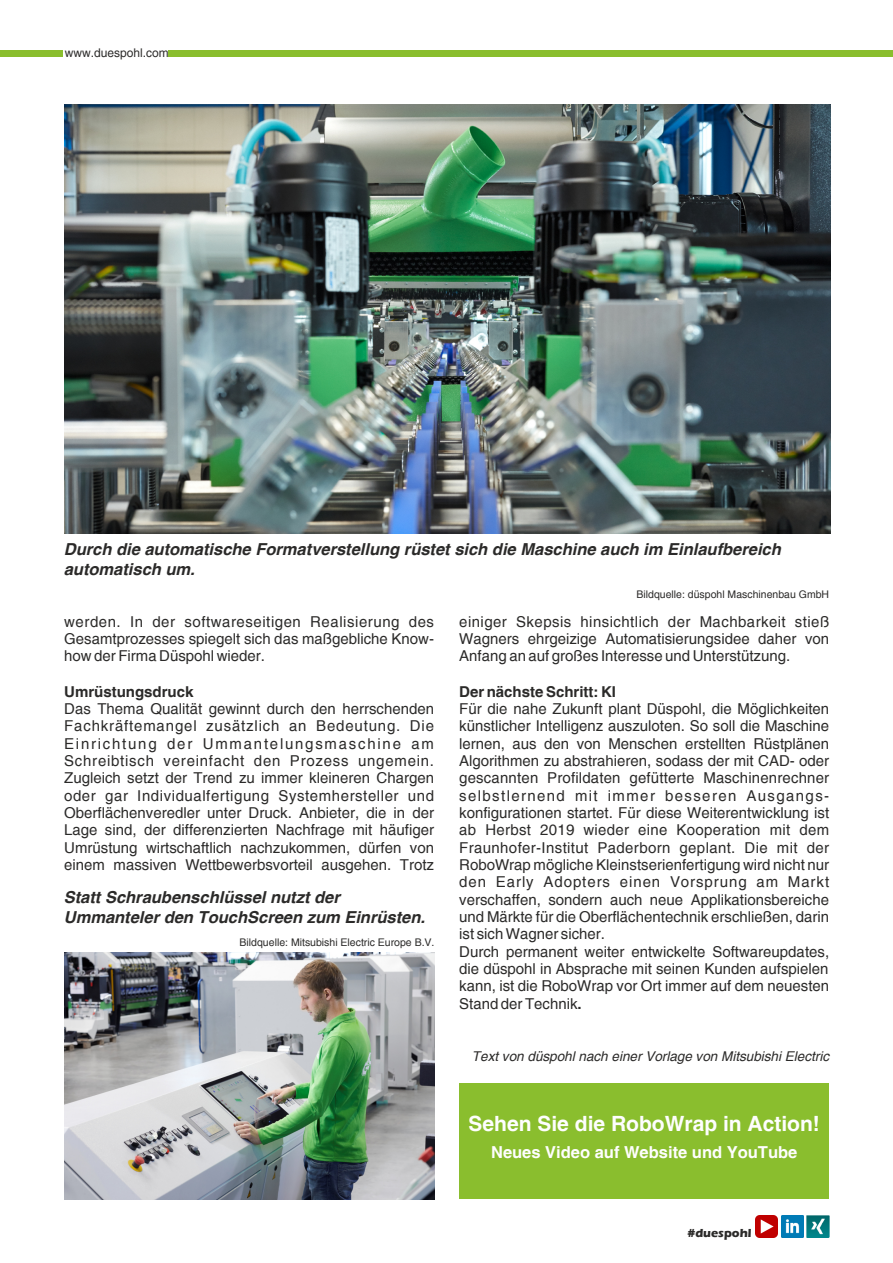
<style>
.page{position:relative;width:893px;height:1263px;background:#fff}
.page>*{position:absolute;margin:0;border:0;box-sizing:border-box;transform-origin:0 0}
.t1{font:700 21px "Helvetica";color:#fefefe}
.t2{font:italic 700 16.5px/19.6px "Helvetica";color:#2b2a29}
.t3{font:700 16.5px "Helvetica";color:#fefefe}
.t4{font:15px/17.4px "Helvetica";color:#2b2a29;text-align:justify}
.t5{font:700 15px "Helvetica";color:#2b2a29}
.t6{font:italic 13.5px "Helvetica";color:#2b2a29}
.t7{font:12px "Helvetica";color:#2b2a29}
.t8{font:700 12px "Eras ITC";color:#2b2a29}
.t9{font:10.5px "Helvetica";color:#2b2a29}
.s1{font-weight:700}
</style>
<div class="page">
<div style="left:459px;top:1083px;width:370px;height:116px;background:#8abe2e"></div>
<img style="left:64px;top:952px;width:371px;height:247px">
<img style="left:65px;top:105px;width:765px;height:429px">
<div style="left:0;top:51px;width:63px;height:6px;background:#8abe2e"></div>
<div style="left:168px;top:51px;width:725px;height:6px;background:#8abe2e"></div>
<img style="left:781px;top:1215px;width:22px;height:22px">
<img style="left:807px;top:1215px;width:22px;height:22px">
<img style="left:755px;top:1215px;width:22px;height:22px">
<p class="t7" style="left:65px;top:46px;width:106px">www.duespohl.com</p>
<p class="t2" style="left:64px;top:540px;width:719px">Durch die automatische Formatverstellung rüstet sich die Maschine auch im Einlaufbereich automatisch um.</p>
<p class="t9" style="left:637px;top:588px;width:194px">Bildquelle: düspohl Maschinenbau GmbH</p>
<p class="t4" style="left:64px;top:613px;width:371px">werden. In der softwareseitigen Realisierung des Gesamtprozesses spiegelt sich das maßgebliche Know&shy;how der Firma Düspohl wieder.</p>
<p class="t5" style="left:64px;top:682px;width:131px">Umrüstungsdruck</p>
<p class="t4" style="left:64px;top:700px;width:371px">Das Thema Qualität gewinnt durch den herrschenden Fachkräftemangel zusätzlich an Bedeutung. Die Einrichtung der Ummantelungsmaschine am Schreibtisch vereinfacht den Prozess ungemein.<br>Zugleich setzt der Trend zu immer kleineren Chargen oder gar Individualfertigung Systemhersteller und Oberflächenveredler unter Druck. Anbieter, die in der Lage sind, der differenzierten Nachfrage mit häufiger Umrüstung wirtschaftlich nachzukommen, dürfen von einem massiven Wettbewerbsvorteil ausgehen. Trotz</p>
<p class="t2" style="left:64px;top:887px;width:363px">Statt Schraubenschlüssel nutzt der<br>Ummanteler den TouchScreen zum Einrüsten.</p>
<p class="t9" style="left:240px;top:936px;width:196px">Bildquelle: Mitsubishi Electric Europe B.V.</p>
<p class="t4" style="left:459px;top:613px;width:371px">einiger Skepsis hinsichtlich der Machbarkeit stieß Wagners ehrgeizige Automatisierungsidee daher von Anfang an auf großes Interesse und Unterstützung.</p>
<p class="t5" style="left:459px;top:682px;width:158px">Der nächste Schritt: KI</p>
<p class="t4" style="left:459px;top:700px;width:371px;text-align:left">Für die nahe Zukunft plant Düspohl, die Möglichkeiten künstlicher Intelligenz auszuloten. So soll die Maschine lernen, aus den von Menschen erstellten Rüstplänen Algorithmen zu abstrahieren, sodass der mit CAD- oder gescannten Profildaten gefütterte Maschinenrechner selbstlernend mit immer besseren Ausgangs&shy;konfigurationen startet. Für diese Weiterentwicklung ist ab Herbst 2019 wieder eine Kooperation mit dem Fraunhofer-Institut Paderborn geplant. Die mit der RoboWrap mögliche Kleinstserienfertigung wird nicht nur den Early Adopters einen Vorsprung am Markt verschaffen, sondern auch neue Applikationsbereiche und Märkte für die Oberflächentechnik erschließen, darin ist sich Wagner sicher.<br>Durch permanent weiter entwickelte Softwareupdates, die düspohl in Absprache mit seinen Kunden aufspielen kann, ist die RoboWrap vor Ort immer auf dem neuesten Stand der Technik<span class="s1">.</span></p>
<p class="t6" style="left:472px;top:1048px;width:359px">Text von düspohl nach einer Vorlage von Mitsubishi Electric</p>
<h1 class="t1" style="left:469px;top:1110px;width:353px">Sehen Sie die RoboWrap in Action!</h1>
<p class="t3" style="left:491px;top:1142px;width:308px">Neues Video auf Website und YouTube</p>
<p class="t8" style="left:688px;top:1226px;width:66px">#duespohl</p>
</div>
